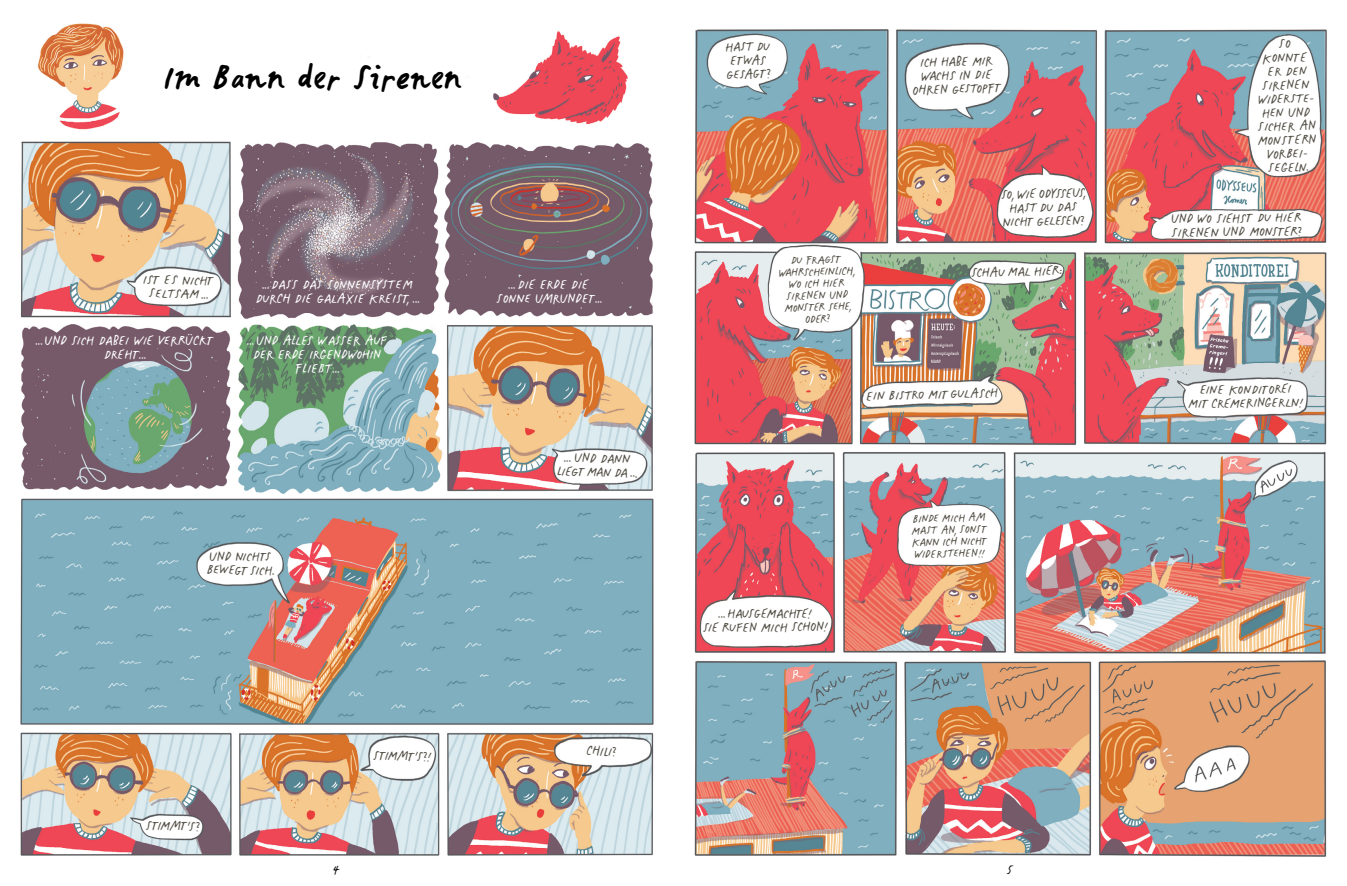
<style>
.page{position:relative;width:1347px;height:886px;background:#fff}
.page>*{position:absolute;margin:0;border:0;box-sizing:border-box;transform-origin:0 0}
.t1{font:700 32.5px "Josefina";color:#000}
.t2{font:12.5px/13.8px "Josefina";color:#555248;text-align:center}
.t3{font:12.5px/13.8px "Josefina";letter-spacing:-.03em;color:#fff;text-align:center}
.t4{font:12.5px "Josefina";color:#000}
.t5{font:10.75px/11.8px "Josefina";color:#555248}
</style>
<div class="page">
<img style="left:20px;top:23px;width:634px;height:833px">
<img style="left:694px;top:29px;width:633px;height:828px">
<svg style="left:188px;top:822px;width:3px;height:4px"></svg>
<svg style="left:415px;top:752px;width:3px;height:4px"></svg>
<h1 class="t1" style="left:164px;top:59px;width:299px">Im Bann der Sirenen</h1>
<p class="t2" style="left:143px;top:272px;width:73px;rotate:2deg">IST ES NICHT<br>SELTSAM ...</p>
<p class="t3" style="left:256px;top:278px;width:165px">... DASS DAS SONNENSYSTEM<br>DURCH DIE GALAXIE KREIST, ...</p>
<p class="t3" style="left:496px;top:278px;width:107px">.. . DIE ERDE DIE<br>SONNE UMRUNDET...</p>
<p class="t3" style="left:36px;top:334px;width:180px">... UND SICH DABEI WIE VERRÜCKT<br>DREHT.. .</p>
<p class="t3" style="left:247px;top:334px;width:142px">... UND ALLES WASSER AUF<br>DER ERDE IRGENDWOHIN<br>FLIEßT...</p>
<p class="t2" style="left:558px;top:450px;width:81px;rotate:2deg">... UND DANN<br>LIEGT MAN DA . . .</p>
<p class="t2" style="left:725px;top:41px;width:46px;rotate:-2deg">HAST DU<br>ETWAS<br>GESAGT?</p>
<p class="t2" style="left:911px;top:56px;width:91px;rotate:-2deg">ICH HABE MIR<br>WACHS IN DIE<br>OHREN GESTOPFT</p>
<p class="t5" style="left:778px;top:255px;width:77px;text-align:center;rotate:-2deg">DU FRAGST<br>WAHRSCHEINLICH,<br>WO ICH HIER<br>SIRENEN UND<br>MONSTER SEHE,<br>ODER?</p>
<p class="t2" style="left:1000px;top:188px;width:86px;rotate:-2deg">SO, WIE ODYSSEUS,<br>HAST DU DAS<br>NICHT GELESEN?</p>
<p class="t2" style="left:971px;top:267px;width:93px;rotate:-2deg">SCHAU MAL HIER:</p>
<p class="t2" style="left:866px;top:390px;width:134px;rotate:-2deg">EIN BISTRO MIT GULASCH</p>
<p class="t5" style="left:910px;top:513px;width:78px;rotate:-2deg">BINDE MICH AM<br>MAST AN, SONST<br>KANN ICH NICHT</p>
<p class="t2" style="left:210px;top:549px;width:63px;rotate:1deg">UND NICHTS</p>
<p class="t5" style="left:914px;top:549px;width:72px;rotate:-2deg">WIDERSTEHEN!!</p>
<p class="t2" style="left:207px;top:563px;width:68px;rotate:1deg">BEWEGT SICH.</p>
<p class="t2" style="left:146px;top:819px;width:56px;rotate:1deg">STIMM TS?</p>
<p class="t2" style="left:373px;top:749px;width:61px;rotate:1deg">STIMM TS?!</p>
<p class="t2" style="left:587px;top:744px;width:31px;rotate:1deg">CHILI?</p>
<p class="t2" style="left:702px;top:608px;width:127px;rotate:-1deg">... HAUSGEMACHTE!<br>SIE RUFEN MICH SCHON!</p>
<p class="t4" style="left:333px;top:863px;width:9px">4</p>
<p class="t4" style="left:1006px;top:863px;width:9px">5</p>
<p class="t2" style="left:1253px;top:38px;width:61px;rotate:-2deg">SO<br>KONNTE<br>ER DEN<br>SIRENEN<br>WIDERSTE-<br>HEN UND<br>SICHER AN<br>MONSTERN<br>VORBEI-<br>SEGELN.</p>
<p class="t2" style="left:1170px;top:212px;width:133px;text-align:left;rotate:-1deg">UND WO SIEHST DU HIER<br>SIRENEN UND MONSTER?</p>
<p class="t2" style="left:1187px;top:384px;width:117px;rotate:-1deg">EINE KONDITOREI<br>MIT CREMERINGERLN!</p>
</div>
